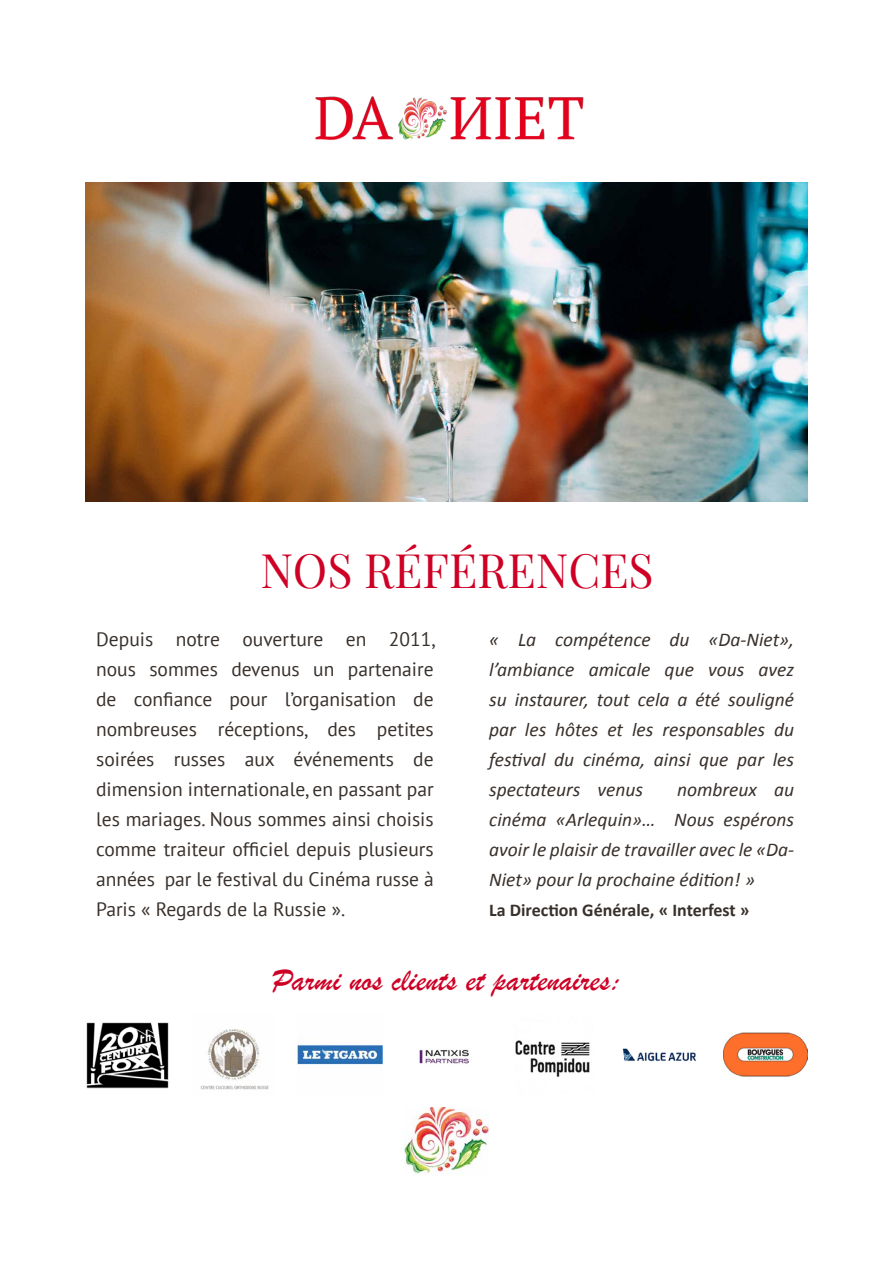
<style>
.page{position:relative;width:893px;height:1263px;background:#fff}
.page>*{position:absolute;margin:0;border:0;box-sizing:border-box;transform-origin:0 0}
.t1{font:46.5px "Playfair Display";color:#ce0025}
.t2{font:33px "Brush Script";color:#ce0025}
.t3{font:19.5px/30px "PT Sans";color:#38302b;text-align:justify}
.t4{font:italic 19.5px/30px "Calibri";color:#38302b;text-align:justify}
.t5{font:700 18px "Calibri";color:#38302b}
</style>
<div class="page">
<img style="left:85px;top:183px;width:723px;height:319px">
<img style="left:404px;top:1107px;width:85px;height:69px">
<img style="left:315px;top:96px;width:269px;height:44px">
<img style="left:86px;top:1022px;width:83px;height:67px">
<img style="left:200px;top:1029px;width:69px;height:61px">
<img style="left:724px;top:1032px;width:84px;height:45px">
<img style="left:419px;top:1049px;width:50px;height:15px">
<img style="left:298px;top:1044px;width:84px;height:21px">
<img style="left:622px;top:1048px;width:74px;height:14px">
<img style="left:515px;top:1040px;width:75px;height:37px">
<h1 class="t1" style="left:260px;top:535px;width:395px">NOS RÉFÉRENCES</h1>
<p class="t3" style="left:96px;top:624px;width:341px">Depuis notre ouverture en 2011, nous sommes devenus un partenaire de confiance pour l’organisation de nombreuses réceptions, des petites soirées russes aux événements de dimension internationale, en passant par les mariages. Nous sommes ainsi choisis comme traiteur officiel depuis plusieurs années par le festival du Cinéma russe à Paris « Regards de la Russie ».</p>
<p class="t4" style="left:489px;top:624px;width:306px">« La compétence du «Da-Niet», l’ambiance amicale que vous avez su instaurer, tout cela a été souligné par les hôtes et les responsables du festival du cinéma, ainsi que par les spectateurs venus</p>
<p class="t4" style="left:489px;top:774px;width:306px;text-indent:188px">nombreux au cinéma «Arlequin»… Nous espérons avoir le plaisir de travailler avec le «Da-Niet» pour la prochaine édition! »</p>
<p class="t5" style="left:489px;top:899px;width:262px">La Direction Générale, « Interfest »</p>
<h2 class="t2" style="left:272px;top:960px;width:351px">Parmi nos clients et partenaires:</h2>
</div>
